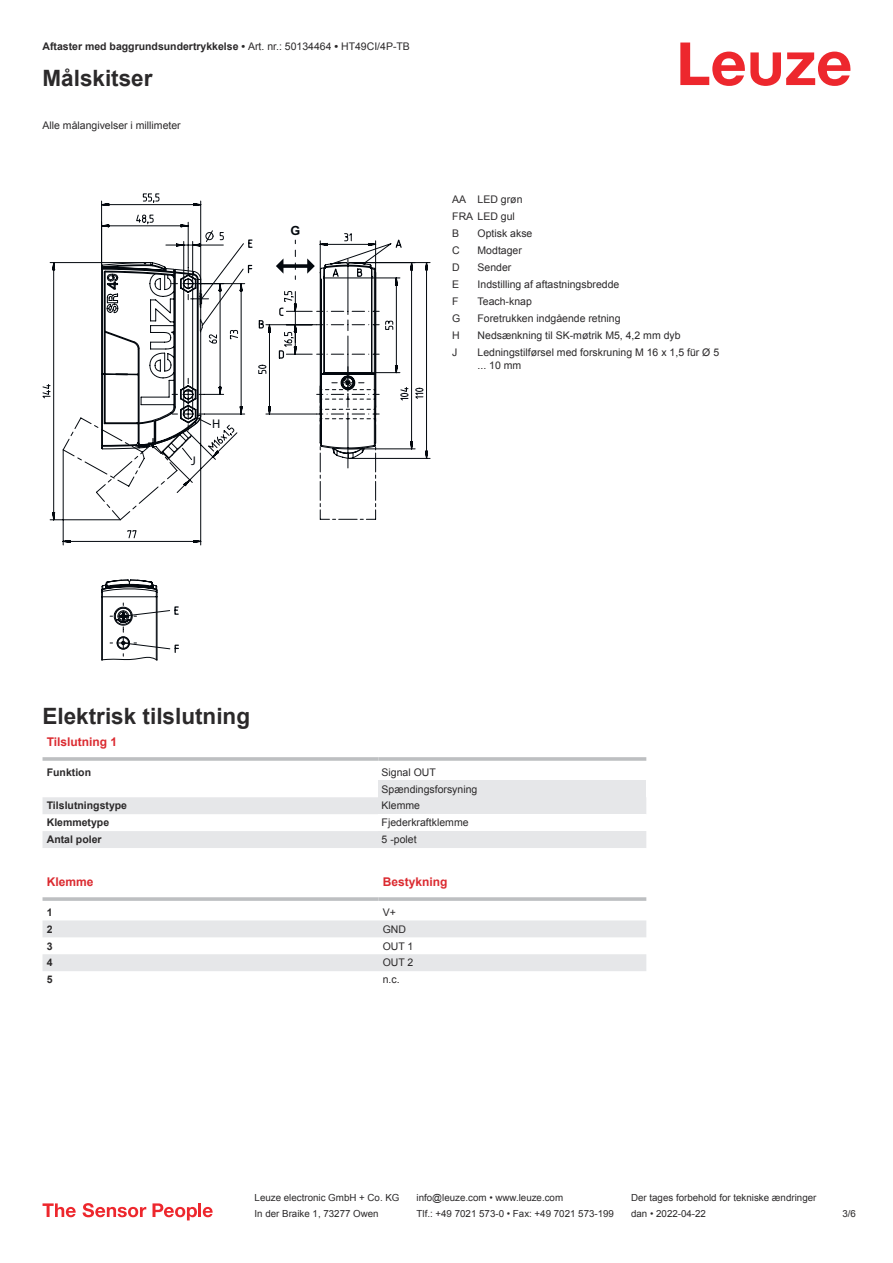
<style>
.page{position:relative;width:893px;height:1263px;background:#fff}
.page>*{position:absolute;margin:0;border:0;box-sizing:border-box;transform-origin:0 0}
.t1{font:700 22.5px "Arial";color:#2b292a}
.t2{font:12.6px "Myriad Pro";color:#03080e}
.t3{font:700 12.6px "Arial";color:#03080e}
.t4{font:700 12px "Arial";color:#db2a30}
.t5{font:10.5px/17px "Arial";color:#2b292a}
.t6{font:700 10.5px "Arial";color:#2b292a}
.t7{font:9.75px "Arial";color:#2b292a}
.s1{font-weight:400}
</style>
<div class="page">
<svg style="left:680px;top:43px;width:170px;height:43px"></svg>
<svg style="left:43px;top:797px;width:335px;height:51px"></svg>
<hr style="left:43px;top:757px;width:335px;height:4px;background:#bdbfc1">
<hr style="left:378px;top:757px;width:268px;height:4px;background:#c9cacc">
<div style="left:378px;top:780px;width:268px;height:17px;background:#e6e7e9"></div>
<div style="left:378px;top:797px;width:268px;height:17px;background:#e6e7e9"></div>
<div style="left:378px;top:831px;width:268px;height:17px;background:#e6e7e9"></div>
<svg style="left:43px;top:920px;width:603px;height:51px"></svg>
<svg style="left:43px;top:897px;width:335px;height:4px"></svg>
<hr style="left:378px;top:897px;width:268px;height:4px;background:#c6c8ca">
<svg style="left:43px;top:1203px;width:33px;height:14px"></svg>
<svg style="left:83px;top:1203px;width:63px;height:14px"></svg>
<svg style="left:153px;top:1203px;width:44px;height:17px"></svg>
<hr style="left:198px;top:1203px;width:3px;height:14px;background:#ed272d">
<svg style="left:203px;top:1207px;width:10px;height:10px"></svg>
<svg style="left:43px;top:262px;width:388px;height:284px"></svg>
<svg style="left:63px;top:262px;width:317px;height:284px"></svg>
<svg style="left:101px;top:193px;width:315px;height:257px"></svg>
<svg style="left:101px;top:250px;width:262px;height:410px"></svg>
<p class="t6" style="left:43px;top:42px;width:369px">Aftaster med baggrundsundertrykkelse • <span class="s1">Art. nr.: 50134464</span> • <span class="s1">HT49CI/4P-TB</span></p>
<h1 class="t1" style="left:43px;top:69px;width:112px">Målskitser</h1>
<p class="t5" style="left:43px;top:117px;width:140px">Alle målangivelser i millimeter</p>
<p class="t3" style="left:291px;top:224px;width:11px">G</p>
<p class="t2" style="left:191px;top:453px;width:6px">J</p>
<p class="t2" style="left:212px;top:417px;width:10px">H</p>
<p class="t5" style="left:452px;top:192px;width:72px">AA LED grøn<br>FRA LED gul<br>B</p>
<p class="t5" style="left:478px;top:226px;width:56px">Optisk akse</p>
<p class="t5" style="left:452px;top:243px;width:9px">C</p>
<p class="t5" style="left:478px;top:243px;width:46px">Modtager</p>
<p class="t5" style="left:452px;top:260px;width:9px">D</p>
<p class="t5" style="left:478px;top:260px;width:35px">Sender</p>
<p class="t5" style="left:452px;top:277px;width:9px">E</p>
<p class="t5" style="left:478px;top:277px;width:143px">Indstilling af aftastningsbredde</p>
<p class="t5" style="left:452px;top:294px;width:8px">F</p>
<p class="t5" style="left:478px;top:294px;width:56px">Teach-knap</p>
<p class="t5" style="left:452px;top:311px;width:10px">G</p>
<p class="t5" style="left:478px;top:311px;width:144px">Foretrukken indgående retning</p>
<p class="t5" style="left:452px;top:328px;width:9px">H</p>
<p class="t5" style="left:478px;top:328px;width:205px">Nedsænkning til SK-møtrik M5, 4,2 mm dyb</p>
<p class="t5" style="left:452px;top:345px;width:7px">J</p>
<p class="t5" style="left:478px;top:347px;width:243px;line-height:12.6px">Ledningstilførsel med forskruning M 16 x 1,5 für Ø 5 ... 10 mm</p>
<h1 class="t1" style="left:43px;top:707px;width:209px">Elektrisk tilslutning</h1>
<p class="t4" style="left:47px;top:737px;width:72px">Tilslutning 1</p>
<p class="t6" style="left:47px;top:768px;width:46px">Funktion</p>
<p class="t5" style="left:382px;top:764px;width:97px">Signal OUT<br>Spændingsforsyning</p>
<p class="t6" style="left:47px;top:802px;width:82px">Tilslutningstype</p>
<p class="t5" style="left:382px;top:798px;width:40px">Klemme</p>
<p class="t6" style="left:47px;top:818px;width:64px">Klemmetype</p>
<p class="t5" style="left:382px;top:815px;width:88px">Fjederkraftklemme</p>
<p class="t6" style="left:47px;top:835px;width:56px">Antal poler</p>
<p class="t5" style="left:382px;top:832px;width:37px">5 -polet</p>
<p class="t4" style="left:47px;top:877px;width:48px">Klemme</p>
<p class="t4" style="left:383px;top:877px;width:66px">Bestykning</p>
<p class="t6" style="left:47px;top:908px;width:7px">1</p>
<p class="t5" style="left:383px;top:904px;width:15px">V+</p>
<p class="t6" style="left:47px;top:925px;width:7px">2</p>
<p class="t5" style="left:383px;top:921px;width:25px">GND</p>
<p class="t6" style="left:47px;top:942px;width:7px">3</p>
<p class="t5" style="left:383px;top:938px;width:32px">OUT 1</p>
<p class="t6" style="left:47px;top:958px;width:7px">4</p>
<p class="t5" style="left:383px;top:955px;width:32px">OUT 2</p>
<p class="t6" style="left:47px;top:975px;width:7px">5</p>
<p class="t5" style="left:383px;top:972px;width:18px">n.c.</p>
<p class="t7" style="left:255px;top:1194px;width:146px">Leuze electronic GmbH + Co. KG</p>
<p class="t7" style="left:417px;top:1194px;width:148px">info@leuze.com • www.leuze.com</p>
<p class="t7" style="left:631px;top:1194px;width:187px">Der tages forbehold for tekniske ændringer</p>
<p class="t7" style="left:255px;top:1210px;width:126px">In der Braike 1, 73277 Owen</p>
<p class="t7" style="left:417px;top:1210px;width:199px">Tlf.: +49 7021 573-0 • Fax: +49 7021 573-199</p>
<p class="t7" style="left:631px;top:1210px;width:76px">dan • 2022-04-22</p>
<p class="t7" style="left:842px;top:1210px;width:15px">3 /6</p>
</div>
